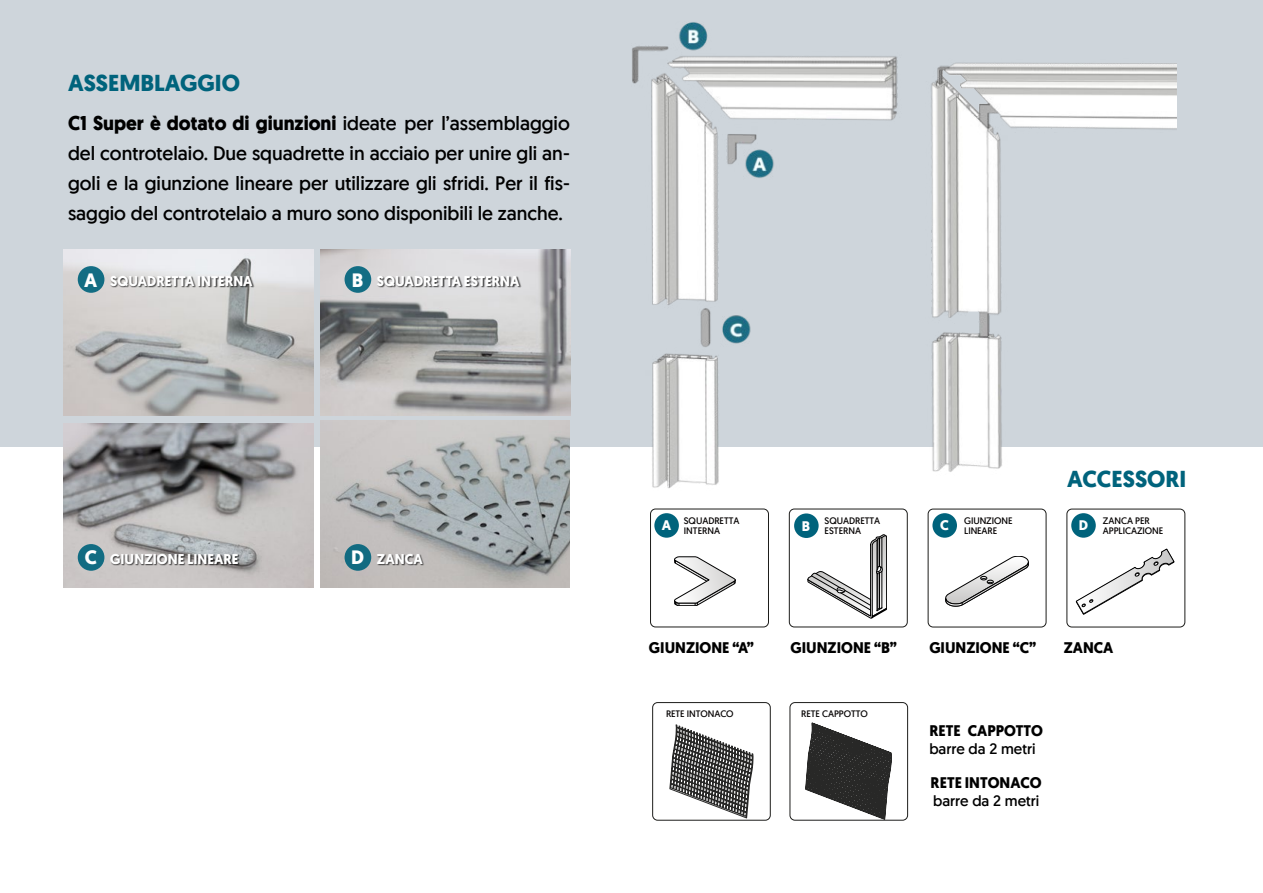
<style>
.page{position:relative;width:1263px;height:893px;background:#fff}
.page>*{position:absolute;margin:0;border:0;box-sizing:border-box;transform-origin:0 0}
.t1{font:700 22.5px "Geomanist";color:#00637c}
.t2{font:19.5px/30px "Geomanist";color:#000;text-align:justify}
.t3{font:700 18.9px "Geomanist";color:#fff}
.t4{font:700 15px "Geomanist";color:#000}
.t5{font:15px "Geomanist";color:#000}
.t6{font:700 13.8px "Geomanist";color:#fff}
.t7{font:9.45px/10.4px "Geomanist";letter-spacing:-.01em;color:#070404}
.t8{font:9.3px "Geomanist";letter-spacing:-.01em;color:#070404}
.s1{font-weight:700}
</style>
<div class="page">
<div style="left:0;top:0;width:1263px;height:446px;background:#ced5db"></div>
<img style="left:64px;top:423px;width:249px;height:164px">
<img style="left:64px;top:249px;width:249px;height:166px">
<img style="left:321px;top:249px;width:249px;height:166px">
<img style="left:320px;top:421px;width:249px;height:166px">
<div style="left:78px;top:266px;width:26px;height:27px;background:#136d83;border-radius:50%"></div>
<div style="left:78px;top:544px;width:26px;height:27px;background:#126c82;border-radius:50%"></div>
<div style="left:345px;top:544px;width:26px;height:27px;background:#116b81;border-radius:50%"></div>
<div style="left:345px;top:266px;width:26px;height:27px;background:#136d84;border-radius:50%"></div>
<div style="left:111px;top:277px;width:144px;height:12px;background:#000;opacity:.75"></div>
<div style="left:111px;top:555px;width:129px;height:11px;background:#000;opacity:.75"></div>
<div style="left:377px;top:555px;width:48px;height:11px;background:#000;opacity:.75"></div>
<div style="left:377px;top:277px;width:144px;height:12px;background:#000;opacity:.75"></div>
<div style="left:650px;top:509px;width:119px;height:118px;border:1px solid #1d1d1b;border-radius:5px"></div>
<svg style="left:674px;top:556px;width:61px;height:50px"></svg>
<div style="left:654px;top:513px;width:25px;height:25px;background:#00637c;border-radius:50%"></div>
<div style="left:789px;top:509px;width:118px;height:118px;border:1px solid #1d1d1b;border-radius:5px"></div>
<svg style="left:808px;top:534px;width:79px;height:84px"></svg>
<div style="left:794px;top:513px;width:25px;height:25px;background:#00637c;border-radius:50%"></div>
<div style="left:928px;top:509px;width:118px;height:118px;border:1px solid #1d1d1b;border-radius:5px"></div>
<svg style="left:945px;top:556px;width:84px;height:50px"></svg>
<div style="left:932px;top:513px;width:25px;height:25px;background:#00637c;border-radius:50%"></div>
<div style="left:1067px;top:509px;width:118px;height:118px;border:1px solid #1d1d1b;border-radius:5px"></div>
<div style="left:1071px;top:513px;width:25px;height:25px;background:#00637c;border-radius:50%"></div>
<svg style="left:1075px;top:548px;width:100px;height:67px"></svg>
<div style="left:790px;top:702px;width:118px;height:118px;border:1px solid #1d1d1b;border-radius:5px"></div>
<div style="left:652px;top:702px;width:118px;height:118px;border:1px solid #1d1d1b;border-radius:5px"></div>
<svg style="left:805px;top:723px;width:86px;height:96px"></svg>
<svg style="left:670px;top:725px;width:83px;height:93px"></svg>
<img style="left:616px;top:22px;width:561px;height:466px">
<p class="t1" style="left:68px;top:68px;width:174px">ASSEMBLAGGIO</p>
<p class="t2" style="left:68px;top:108px;width:503px"><span class="s1">C1 Super è dotato di giunzioni</span> ideate per l’assemblaggio del controtelaio. Due squadrette in acciaio per unire gli an&shy;goli e la giunzione lineare per utilizzare gli sfridi. Per il fis&shy;saggio del controtelaio a muro sono disponibili le zanche.</p>
<p class="t3" style="left:84px;top:267px;width:15px">A</p>
<p class="t6" style="left:110px;top:272px;width:144px">SQUADRETTA INTERNA</p>
<p class="t3" style="left:352px;top:267px;width:13px">B</p>
<p class="t6" style="left:377px;top:272px;width:144px">SQUADRETTA ESTERNA</p>
<p class="t3" style="left:85px;top:545px;width:14px">C</p>
<p class="t3" style="left:351px;top:545px;width:14px">D</p>
<p class="t6" style="left:110px;top:550px;width:130px">GIUNZIONE LINEARE</p>
<p class="t6" style="left:377px;top:550px;width:47px">ZANCA</p>
<p class="t1" style="left:1067px;top:464px;width:121px">ACCESSORI</p>
<p class="t7" style="left:662px;top:515px;width:79px;text-indent:22px">SQUADRETTA<br><sup>A</sup> INTERNA</p>
<p class="t7" style="left:802px;top:515px;width:80px;text-indent:23px">SQUADRETTA<br><sup>B</sup> ESTERNA</p>
<p class="t7" style="left:940px;top:515px;width:74px;text-indent:24px">GIUNZIONE<br><sup>C</sup> LINEARE</p>
<p class="t7" style="left:1079px;top:515px;width:86px;text-indent:24px">ZANCA PER<br><sup>D</sup> APPLICAZIONE</p>
<p class="t4" style="left:649px;top:638px;width:106px">GIUNZIONE “A”</p>
<p class="t4" style="left:790px;top:638px;width:108px">GIUNZIONE “B”</p>
<p class="t4" style="left:929px;top:638px;width:108px">GIUNZIONE “C”</p>
<p class="t4" style="left:1064px;top:638px;width:51px">ZANCA</p>
<p class="t8" style="left:666px;top:708px;width:69px">RETE INTONACO</p>
<p class="t8" style="left:801px;top:708px;width:68px">RETE CAPPOTTO</p>
<p class="t4" style="left:929px;top:721px;width:115px">RETE CAPPOTTO</p>
<p class="t5" style="left:929px;top:739px;width:108px">barre da 2 metri</p>
<p class="t4" style="left:931px;top:773px;width:113px">RETE INTONACO</p>
<p class="t5" style="left:933px;top:791px;width:108px">barre da 2 metri</p>
</div>
